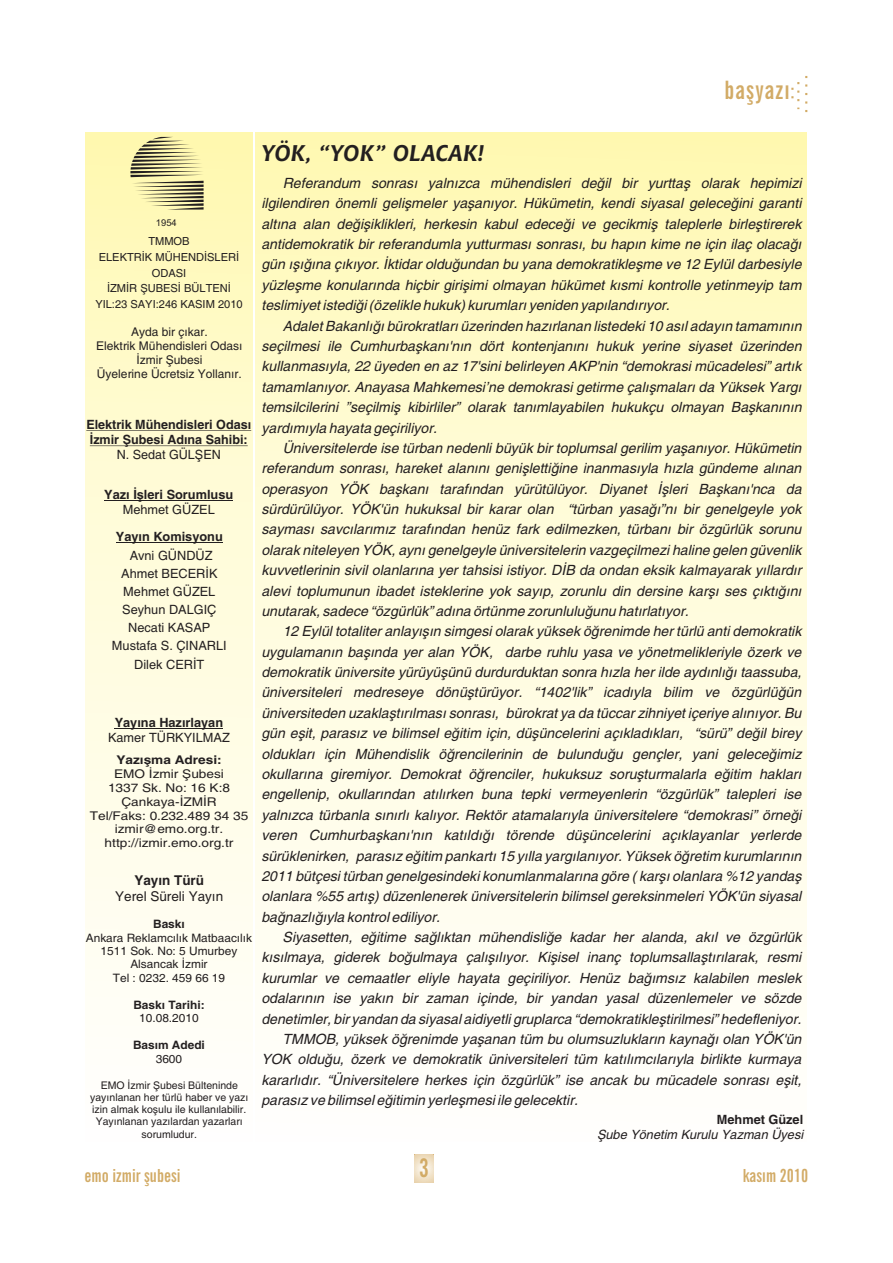
<style>
.page{position:relative;width:893px;height:1263px;background:#fff}
.page>*{position:absolute;margin:0;border:0;box-sizing:border-box;transform-origin:0 0}
.t1{font:700 condensed 25.5px "News Gothic BT";color:#d2ab66;scale:.88 1}
.t2{font:700 extra-condensed 25.35px "News Gothic BT";letter-spacing:.045em;color:#d2ab66}
.t3{font:italic 700 22.5px "Chianti BT";color:#231f20}
.t4{font:700 extra-condensed 18px "News Gothic BT";color:#d2ab66}
.t5{font:italic 14.1px/20.4px "Helvetica";color:#231f20;text-align:justify}
.t6{font:13.5px "Helvetica";color:#231f20}
.t7{font:700 13.5px "Helvetica";color:#231f20}
.t8{font:12.75px/18.1px "Helvetica";color:#231f20;text-align:center}
.t9{font:700 12.75px/15.1px "Helvetica";color:#231f20}
.t10{font:italic 12.75px "Helvetica";color:#231f20}
.t11{font:12px/14px "Helvetica";color:#231f20;text-align:center;scale:1.14 1}
.t12{font:12px/14px "Helvetica";color:#231f20;text-align:center}
.t13{font:700 12px "Helvetica";color:#231f20;scale:1.14 1}
.t14{font:11.55px/13.4px "Helvetica";color:#231f20;text-align:center}
.t15{font:700 11.55px "Helvetica";color:#231f20}
.t16{font:11.1px/15.8px "Helvetica";color:#231f20;text-align:center}
.t17{font:10.5px/12.1px "Helvetica";color:#231f20;text-align:center}
.t18{font:9.45px "Arial";color:#231f20}
</style>
<div class="page">
<div style="left:85px;top:132px;width:167px;height:1009px;background:linear-gradient(to bottom,#fef8b6,#fff)"></div>
<div style="left:255px;top:132px;width:551px;height:1009px;background:linear-gradient(to bottom,#fff9b8,#fff)"></div>
<svg style="left:130px;top:137px;width:74px;height:73px;background:#c7c28e"></svg>
<svg style="left:805px;top:76px;width:2px;height:37px"></svg>
<svg style="left:791px;top:82px;width:8px;height:27px"></svg>
<hr style="left:116px;top:543px;width:107px;height:1px;background:#231f20">
<hr style="left:86px;top:430px;width:165px;height:1px;background:#231f20">
<hr style="left:90px;top:445px;width:158px;height:1px;background:#231f20">
<hr style="left:104px;top:500px;width:129px;height:1px;background:#231f20">
<hr style="left:115px;top:728px;width:108px;height:1px;background:#231f20">
<svg style="left:414px;top:1154px;width:19px;height:28px"></svg>
<h2 class="t2" style="left:724px;top:79px;width:67px">başyazı</h2>
<p class="t18" style="left:156px;top:219px;width:22px">1954</p>
<p class="t16" style="left:95px;top:234px;width:149px">TMMOB<br>ELEKTRİK MÜHENDİSLERİ<br>ODASI<br>İZMİR ŞUBESİ BÜLTENİ<br>YIL:23 SAYI:246 KASIM 2010</p>
<p class="t12" style="left:96px;top:326px;width:148px">Ayda bir çıkar.<br>Elektrik Mühendisleri Odası<br>İzmir Şubesi<br>Üyelerine Ücretsiz Yollanır.</p>
<p class="t9" style="left:86px;top:418px;width:166px">Elektrik Mühendisleri Odası<br>İzmir Şubesi Adına Sahibi:</p>
<p class="t8" style="left:117px;top:447px;width:106px">N. Sedat GÜLŞEN</p>
<p class="t9" style="left:104px;top:488px;width:130px">Yazı İşleri Sorumlusu</p>
<p class="t8" style="left:123px;top:501px;width:94px">Mehmet GÜZEL</p>
<p class="t9" style="left:116px;top:530px;width:108px">Yayın Komisyonu</p>
<p class="t8" style="left:112px;top:547px;width:116px">Avni GÜNDÜZ<br>Ahmet BECERİK<br>Mehmet GÜZEL<br>Seyhun DALGIÇ<br>Necati KASAP<br>Mustafa S. ÇINARLI<br>Dilek CERİT</p>
<p class="t9" style="left:115px;top:716px;width:110px">Yayına Hazırlayan</p>
<p class="t8" style="left:108px;top:730px;width:123px">Kamer TÜRKYILMAZ</p>
<p class="t13" style="left:116px;top:755px;width:94px">Yazışma Adresi:</p>
<p class="t11" style="left:90px;top:768px;width:140px">EMO İzmir Şubesi<br>1337 Sk. No: 16 K:8<br>Çankaya-İZMİR<br>Tel/Faks: 0.232.489 34 35 izmir@emo.org.tr. http://izmir.emo.org.tr</p>
<p class="t7" style="left:134px;top:875px;width:71px">Yayın Türü</p>
<p class="t6" style="left:115px;top:891px;width:110px">Yerel Süreli Yayın</p>
<p class="t15" style="left:153px;top:920px;width:33px">Baskı</p>
<p class="t14" style="left:86px;top:932px;width:168px">Ankara Reklamcılık Matbaacılık<br>1511 Sok. No: 5 Umurbey<br>Alsancak İzmir<br>Tel : 0232. 459 66 19</p>
<p class="t15" style="left:133px;top:1000px;width:73px">Baskı Tarihi:</p>
<p class="t14" style="left:139px;top:1013px;width:61px">10.08.2010</p>
<p class="t15" style="left:133px;top:1041px;width:73px">Basım Adedi</p>
<p class="t14" style="left:156px;top:1053px;width:28px">3600</p>
<p class="t17" style="left:90px;top:1080px;width:160px">EMO İzmir Şubesi Bülteninde yayınlanan her türlü haber ve yazı izin almak koşulu ile kullanılabilir.<br>Yayınlanan yazılardan yazarları sorumludur.</p>
<p class="t4" style="left:85px;top:1169px;width:97px">emo izmir şubesi</p>
<h3 class="t3" style="left:261px;top:144px;width:225px">YÖK, “YOK” OLACAK!</h3>
<p class="t5" style="left:261px;top:174px;width:542px;text-indent:21px">Referandum sonrası yalnızca mühendisleri değil bir yurttaş olarak hepimizi ilgilendiren önemli gelişmeler yaşanıyor. Hükümetin, kendi siyasal geleceğini garanti altına alan değişiklikleri, herkesin kabul edeceği ve gecikmiş taleplerle birleştirerek antidemokratik bir referandumla yutturması sonrası, bu hapın kime ne için ilaç olacağı gün ışığına çıkıyor. İktidar olduğundan bu yana demokratikleşme ve 12 Eylül darbesiyle yüzleşme konularında hiçbir girişimi olmayan hükümet kısmi kontrolle yetinmeyip tam teslimiyet istediği (özelikle hukuk) kurumları yeniden yapılandırıyor.</p>
<p class="t5" style="left:261px;top:317px;width:542px;text-indent:21px">Adalet Bakanlığı bürokratları üzerinden hazırlanan listedeki 10 asıl adayın tamamının seçilmesi ile Cumhurbaşkanı'nın dört kontenjanını hukuk yerine siyaset üzerinden kullanmasıyla, 22 üyeden en az 17'sini belirleyen AKP'nin “demokrasi mücadelesi” artık tamamlanıyor. Anayasa Mahkemesi’ne demokrasi getirme çalışmaları da Yüksek Yargı temsilcilerini ”seçilmiş kibirliler” olarak tanımlayabilen hukukçu olmayan Başkanının yardımıyla hayata geçiriliyor.</p>
<p class="t5" style="left:261px;top:439px;width:542px;text-indent:21px">Üniversitelerde ise türban nedenli büyük bir toplumsal gerilim yaşanıyor. Hükümetin referandum sonrası, hareket alanını genişlettiğine inanmasıyla hızla gündeme alınan operasyon YÖK başkanı tarafından yürütülüyor. Diyanet İşleri Başkanı'nca da sürdürülüyor. YÖK'ün hukuksal bir karar olan “türban yasağı”nı bir genelgeyle yok sayması savcılarımız tarafından henüz fark edilmezken, türbanı bir özgürlük sorunu olarak niteleyen YÖK, aynı genelgeyle üniversitelerin vazgeçilmezi haline gelen güvenlik kuvvetlerinin sivil olanlarına yer tahsisi istiyor. DİB da ondan eksik kalmayarak yıllardır alevi toplumunun ibadet isteklerine yok sayıp, zorunlu din dersine karşı ses çıktığını unutarak, sadece “özgürlük” adına örtünme zorunluluğunu hatırlatıyor.</p>
<p class="t5" style="left:261px;top:622px;width:542px;text-indent:21px">12 Eylül totaliter anlayışın simgesi olarak yüksek öğrenimde her türlü anti demokratik uygulamanın başında yer alan YÖK, darbe ruhlu yasa ve yönetmelikleriyle özerk ve demokratik üniversite yürüyüşünü durdurduktan sonra hızla her ilde aydınlığı taassuba, üniversiteleri medreseye dönüştürüyor. “1402'lik” icadıyla bilim ve özgürlüğün üniversiteden uzaklaştırılması sonrası, bürokrat ya da tüccar zihniyet içeriye alınıyor. Bu gün eşit, parasız ve bilimsel eğitim için, düşüncelerini açıkladıkları, “sürü” değil birey oldukları için Mühendislik öğrencilerinin de bulunduğu gençler, yani geleceğimiz okullarına giremiyor. Demokrat öğrenciler, hukuksuz soruşturmalarla eğitim hakları engellenip, okullarından atılırken buna tepki vermeyenlerin “özgürlük” talepleri ise yalnızca türbanla sınırlı kalıyor. Rektör atamalarıyla üniversitelere “demokrasi” örneği veren Cumhurbaşkanı'nın katıldığı törende düşüncelerini açıklayanlar yerlerde sürüklenirken, parasız eğitim pankartı 15 yılla yargılanıyor. Yüksek öğretim kurumlarının 2011 bütçesi türban genelgesindeki konumlanmalarına göre ( karşı olanlara %12 yandaş olanlara %55 artış) düzenlenerek üniversitelerin bilimsel gereksinmeleri YÖK'ün siyasal bağnazlığıyla kontrol ediliyor.</p>
<p class="t5" style="left:283px;top:928px;width:520px">Siyasetten, eğitime sağlıktan mühendisliğe kadar her alanda, akıl ve özgürlük</p>
<p class="t5" style="left:261px;top:948px;width:541px">kısılmaya, giderek boğulmaya çalışılıyor. Kişisel inanç toplumsallaştırılarak, resmi</p>
<p class="t5" style="left:261px;top:969px;width:541px">kurumlar ve cemaatler eliyle hayata geçiriliyor. Henüz bağımsız kalabilen meslek</p>
<p class="t5" style="left:261px;top:989px;width:541px">odalarının ise yakın bir zaman içinde, bir yandan yasal düzenlemeler ve sözde</p>
<p class="t5" style="left:261px;top:1010px;width:541px">denetimler, bir yandan da siyasal aidiyetli gruplarca “demokratikleştirilmesi” hedefleniyor.</p>
<p class="t5" style="left:283px;top:1030px;width:520px">TMMOB, yüksek öğrenimde yaşanan tüm bu olumsuzlukların kaynağı olan YÖK'ün</p>
<p class="t5" style="left:261px;top:1050px;width:541px">YOK olduğu, özerk ve demokratik üniversiteleri tüm katılımcılarıyla birlikte kurmaya</p>
<p class="t5" style="left:261px;top:1071px;width:542px">kararlıdır. “Üniversitelere herkes için özgürlük” ise ancak bu mücadele sonrası eşit,</p>
<p class="t5" style="left:261px;top:1091px;width:318px">parasız ve bilimsel eğitimin yerleşmesi ile gelecektir.</p>
<p class="t9" style="left:717px;top:1113px;width:88px">Mehmet Güzel</p>
<p class="t10" style="left:597px;top:1129px;width:208px">Şube Yönetim Kurulu Yazman Üyesi</p>
<h1 class="t1" style="left:419px;top:1158px;width:12px">3</h1>
<p class="t4" style="left:743px;top:1168px;width:67px">kasım 2010</p>
</div>
